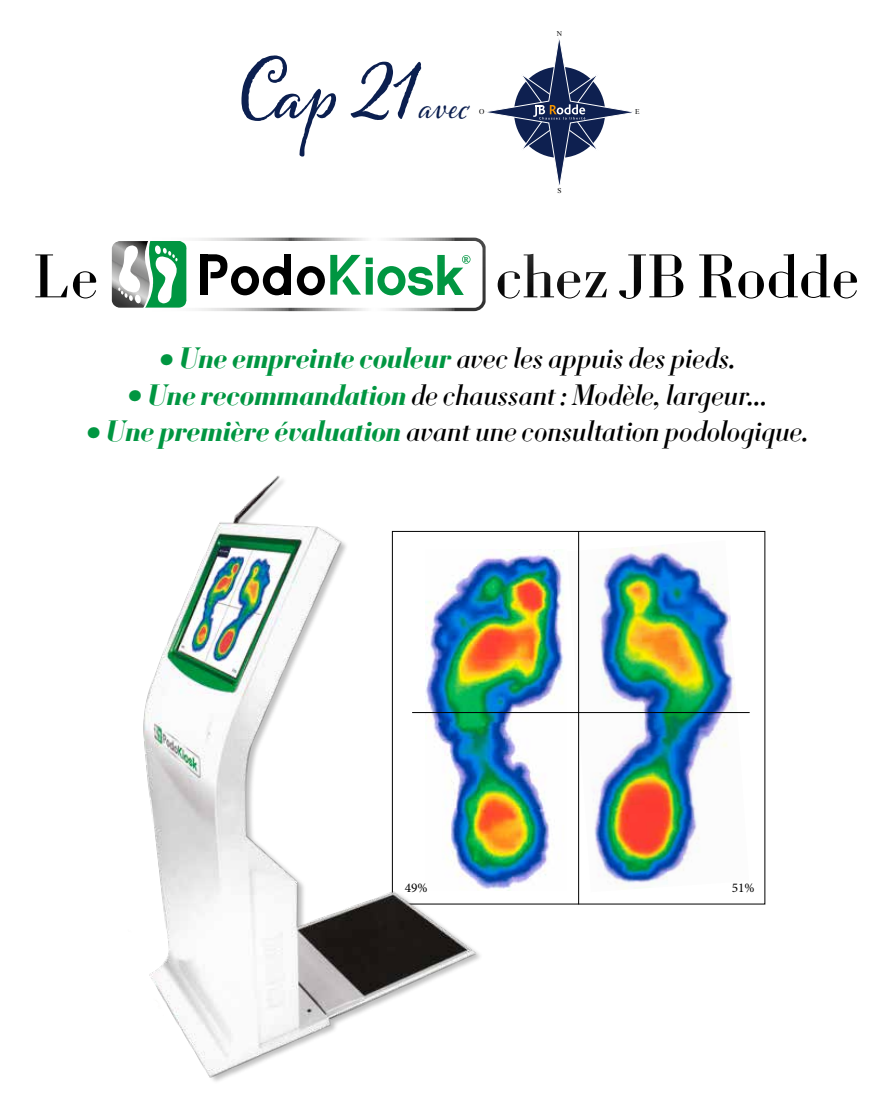
<style>
.page{position:relative;width:893px;height:1106px;background:#fff}
.page>*{position:absolute;margin:0;border:0;box-sizing:border-box;transform-origin:0 0}
.t1{font:700 75.9px "Alana";color:#0b1f50;scale:.87 1}
.t2{font:63.15px "Louvette Display";color:#000}
.t3{font:italic 30.3px "Louvette Display";letter-spacing:-.01em;color:#000}
.t4{font:13.35px "Minion Pro";color:#000}
.t5{font:7.35px "Times New Roman";color:#000}
.t6{font:700 7.05px "PT Serif";color:#009641}
.s1{font-weight:400;font-size:37.35px}
.s2{font-weight:700;font-size:49.65px;color:#009641}
.s3{font-weight:700;color:#009641}
</style>
<div class="page">
<svg style="left:111px;top:238px;width:231px;height:73px"></svg>
<svg style="left:486px;top:38px;width:147px;height:147px"></svg>
<img style="left:483px;top:549px;width:84px;height:341px">
<img style="left:567px;top:540px;width:182px;height:352px">
<hr style="left:578px;top:531px;width:1px;height:373px;background:#000">
<hr style="left:412px;top:712px;width:338px;height:1px;background:#000">
<img style="left:143px;top:475px;width:336px;height:606px">
<h1 class="t1" style="left:240px;top:47px;width:265px">Cap 21<span class="s1">avec</span></h1>
<p class="t5" style="left:557px;top:29px;width:7px">N</p>
<p class="t5" style="left:479px;top:107px;width:7px">O</p>
<p class="t5" style="left:635px;top:107px;width:6px">E</p>
<p class="t5" style="left:557px;top:185px;width:6px">S</p>
<h2 class="t2" style="left:33px;top:240px;width:67px">Le</h2>
<p class="t6" style="left:464px;top:254px;width:6px">R</p>
<h2 class="t2" style="left:495px;top:240px;width:366px">chez JB Rodde</h2>
<p class="t3" style="left:158px;top:341px;width:580px"><span class="s2">•</span> <span class="s3">Une empreinte couleur</span> avec les appuis des pieds.</p>
<p class="t3" style="left:126px;top:377px;width:643px"><span class="s2">•</span> <span class="s3">Une recommandation</span> de chaussant : Modèle, largeur...</p>
<p class="t3" style="left:84px;top:414px;width:726px"><span class="s2">•</span> <span class="s3">Une première évaluation</span> avant une consultation podologique.</p>
<p class="t4" style="left:405px;top:878px;width:24px">49%</p>
<p class="t4" style="left:732px;top:878px;width:24px">51%</p>
</div>
